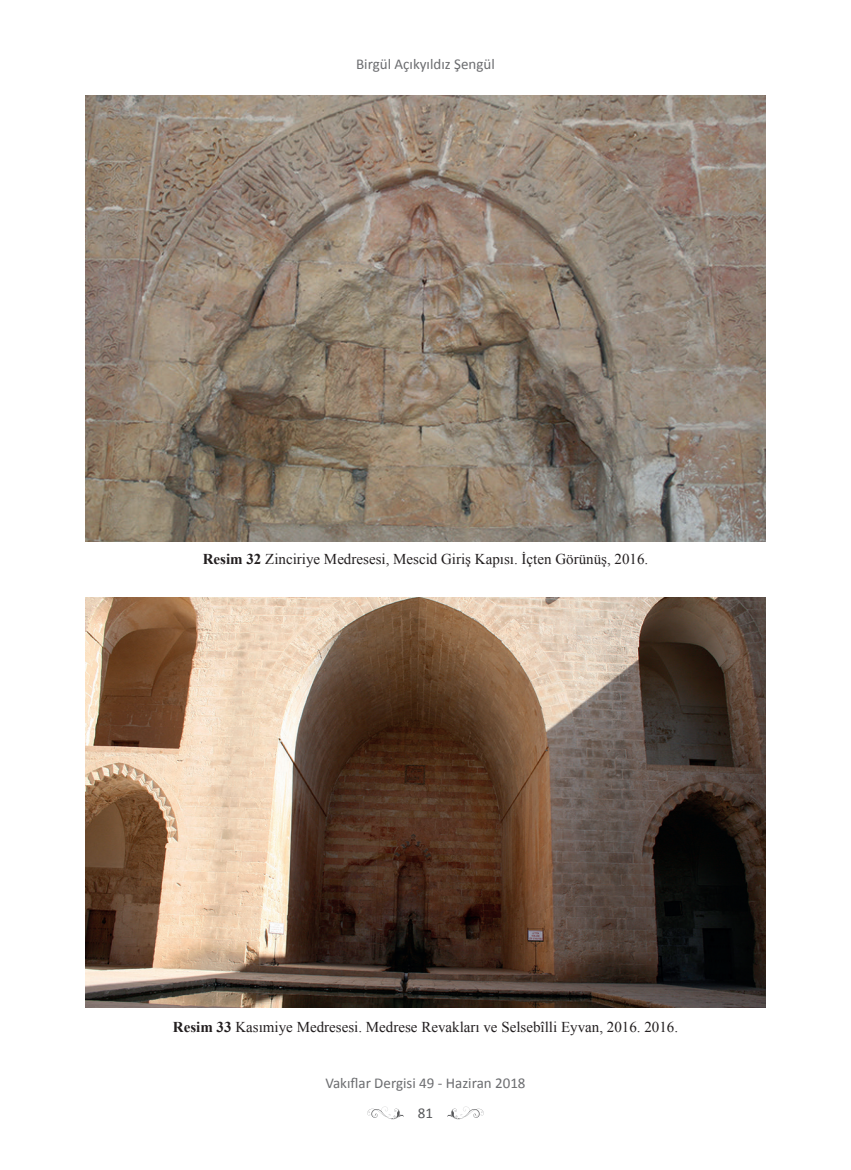
<style>
.page{position:relative;width:851px;height:1170px;background:#fff}
.page>*{position:absolute;margin:0;border:0;box-sizing:border-box;transform-origin:0 0}
.t1{font:15px "Times New Roman";color:#231f20}
.t2{font:15px "Calibri";color:#6c6d70}
.t3{font:15px "Calibri";color:#57585a}
.s1{font-weight:700}
</style>
<div class="page">
<svg style="left:367px;top:1106px;width:37px;height:14px"></svg>
<svg style="left:447px;top:1106px;width:37px;height:14px"></svg>
<img style="left:85px;top:96px;width:680px;height:445px">
<img style="left:85px;top:597px;width:680px;height:409px">
<p class="t2" style="left:356px;top:54px;width:140px">Birgül Açıkyıldız Şengül</p>
<p class="t1" style="left:203px;top:549px;width:447px"><span class="s1">Resim 32</span> Zinciriye Medresesi, Mescid Giriş Kapısı. İçten Görünüş, 2016.</p>
<p class="t1" style="left:173px;top:1016px;width:506px"><span class="s1">Resim 33</span> Kasımiye Medresesi. Medrese Revakları ve Selsebîlli Eyvan, 2016. 2016.</p>
<p class="t2" style="left:325px;top:1073px;width:202px">Vakıflar Dergisi 49 - Haziran 2018</p>
<p class="t3" style="left:418px;top:1103px;width:17px">81</p>
</div>
